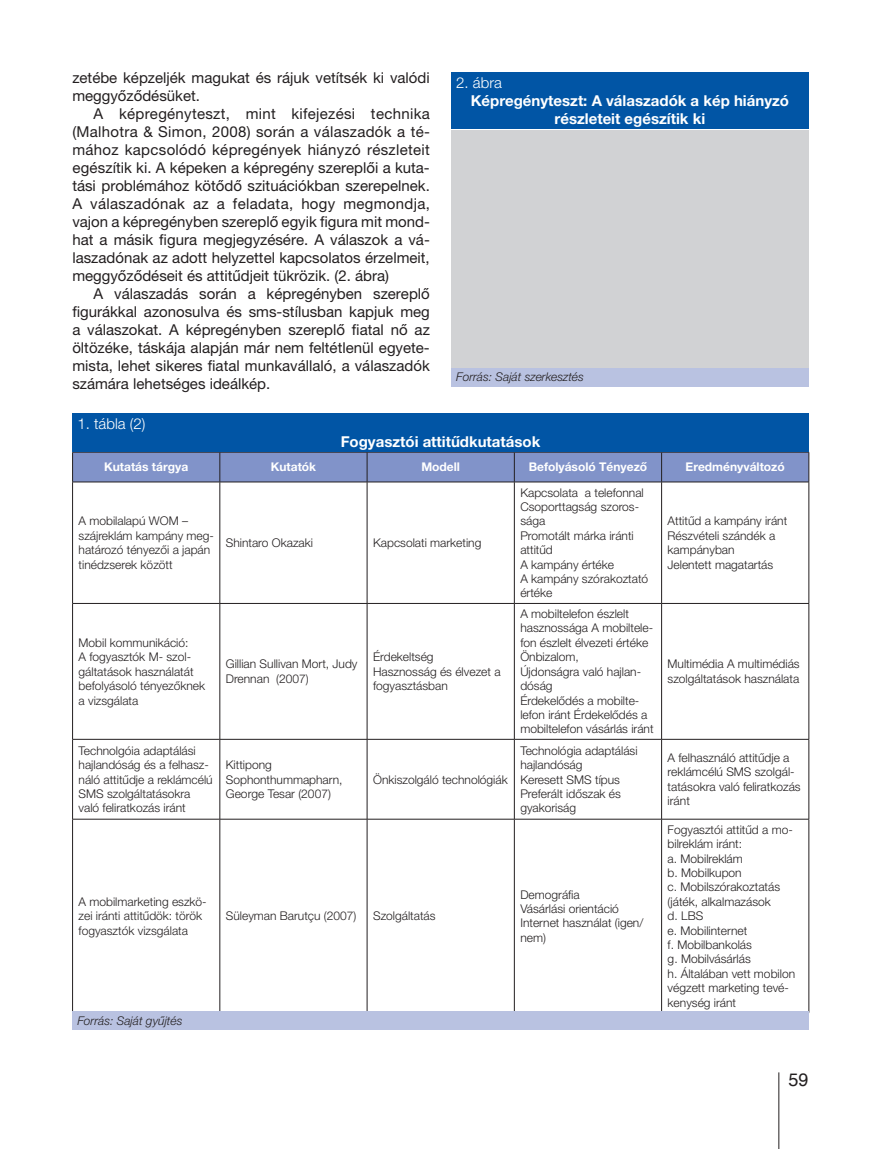
<style>
.page{position:relative;width:881px;height:1149px;background:#fff}
.page>*{position:absolute;margin:0;border:0;box-sizing:border-box;transform-origin:0 0}
.t1{font:18px "Helvetica";color:#231f20}
.t2{font:15px/18px "Helvetica Neue LT Pro";color:#231f20;text-align:justify}
.t3{font:700 15px/18px "Helvetica Neue LT Pro";color:#fff;text-align:center}
.t4{font:300 15px "Helvetica Neue LT Pro";color:#fff}
.t5{font:300 12px/14.4px "Helvetica Neue LT Pro";color:#231f20}
.t6{font:700 12px "Helvetica Neue LT Pro";color:#fff}
.t7{font:italic 300 12px "Helvetica Neue LT Pro";color:#231f20}
</style>
<div class="page">
<hr style="left:778px;top:1071px;width:1px;height:77px;background:#231f20">
<div style="left:72px;top:452px;width:737px;height:30px;background:#8193c9"></div>
<hr style="left:72px;top:481px;width:148px;height:1px;background:#231f20">
<hr style="left:72px;top:482px;width:1px;height:121px;background:#231f20">
<hr style="left:220px;top:481px;width:147px;height:1px;background:#231f20">
<hr style="left:219px;top:482px;width:1px;height:121px;background:#231f20">
<hr style="left:367px;top:481px;width:147px;height:1px;background:#231f20">
<hr style="left:366px;top:482px;width:1px;height:121px;background:#231f20">
<hr style="left:514px;top:481px;width:147px;height:1px;background:#231f20">
<hr style="left:514px;top:482px;width:1px;height:121px;background:#231f20">
<hr style="left:661px;top:481px;width:147px;height:1px;background:#231f20">
<hr style="left:661px;top:482px;width:1px;height:121px;background:#231f20">
<hr style="left:808px;top:482px;width:1px;height:121px;background:#231f20">
<hr style="left:72px;top:603px;width:148px;height:1px;background:#231f20">
<hr style="left:72px;top:603px;width:1px;height:135px;background:#231f20">
<hr style="left:220px;top:603px;width:147px;height:1px;background:#231f20">
<hr style="left:219px;top:603px;width:1px;height:135px;background:#231f20">
<hr style="left:367px;top:603px;width:147px;height:1px;background:#231f20">
<hr style="left:366px;top:603px;width:1px;height:135px;background:#231f20">
<hr style="left:514px;top:603px;width:147px;height:1px;background:#231f20">
<hr style="left:514px;top:603px;width:1px;height:135px;background:#231f20">
<hr style="left:661px;top:603px;width:147px;height:1px;background:#231f20">
<hr style="left:661px;top:603px;width:1px;height:135px;background:#231f20">
<hr style="left:808px;top:603px;width:1px;height:135px;background:#231f20">
<hr style="left:72px;top:738px;width:148px;height:1px;background:#231f20">
<hr style="left:72px;top:739px;width:1px;height:79px;background:#231f20">
<hr style="left:220px;top:738px;width:147px;height:1px;background:#231f20">
<hr style="left:219px;top:739px;width:1px;height:79px;background:#231f20">
<hr style="left:367px;top:738px;width:147px;height:1px;background:#231f20">
<hr style="left:366px;top:739px;width:1px;height:79px;background:#231f20">
<hr style="left:514px;top:738px;width:147px;height:1px;background:#231f20">
<hr style="left:514px;top:739px;width:1px;height:79px;background:#231f20">
<hr style="left:661px;top:738px;width:147px;height:1px;background:#231f20">
<hr style="left:661px;top:739px;width:1px;height:79px;background:#231f20">
<hr style="left:808px;top:739px;width:1px;height:79px;background:#231f20">
<hr style="left:72px;top:818px;width:148px;height:1px;background:#231f20">
<hr style="left:72px;top:819px;width:1px;height:193px;background:#231f20">
<hr style="left:220px;top:818px;width:147px;height:1px;background:#231f20">
<hr style="left:219px;top:819px;width:1px;height:193px;background:#231f20">
<hr style="left:367px;top:818px;width:147px;height:1px;background:#231f20">
<hr style="left:366px;top:819px;width:1px;height:193px;background:#231f20">
<hr style="left:514px;top:818px;width:147px;height:1px;background:#231f20">
<hr style="left:514px;top:819px;width:1px;height:193px;background:#231f20">
<hr style="left:661px;top:818px;width:147px;height:1px;background:#231f20">
<hr style="left:661px;top:819px;width:1px;height:193px;background:#231f20">
<hr style="left:808px;top:819px;width:1px;height:193px;background:#231f20">
<div style="left:72px;top:1010px;width:736px;height:19px;background:#b9c2e1"></div>
<div style="left:72px;top:413px;width:736px;height:39px;background:#0155a5"></div>
<div style="left:451px;top:72px;width:357px;height:57px;background:#0155a5"></div>
<div style="left:451px;top:130px;width:357px;height:237px;background:#d1d2d4"></div>
<div style="left:451px;top:367px;width:357px;height:19px;background:#b9c2e1"></div>
<p class="t2" style="left:72px;top:68px;width:359px">zetébe képzeljék magukat és rájuk vetítsék ki valódi meggyőződésüket.</p>
<p class="t2" style="left:72px;top:104px;width:359px;text-indent:21px">A képregényteszt, mint kifejezési technika (Malhotra &amp; Simon, 2008) során a válaszadók a té&shy;mához kapcsolódó képregények hiányzó részleteit egészítik ki. A képeken a képregény szereplői a kuta&shy;tási problémához kötődő szituációkban szerepelnek.<br>A válaszadónak az a feladata, hogy megmondja, vajon a képregényben szereplő egyik figura mit mond&shy;hat a másik figura megjegyzésére. A válaszok a vá&shy;laszadónak az adott helyzettel kapcsolatos érzelmeit, meggyőződéseit és attitűdjeit tükrözik. (2. ábra)</p>
<p class="t2" style="left:72px;top:284px;width:359px;text-indent:21px">A válaszadás során a képregényben szereplő figurákkal azonosulva és sms-stílusban kapjuk meg a válaszokat. A képregényben szereplő fiatal nő az öltözéke, táskája alapján már nem feltétlenül egyete&shy;mista, lehet sikeres fiatal munkavállaló, a válaszadók számára lehetséges ideálkép.</p>
<p class="t4" style="left:77px;top:414px;width:69px">1. tábla (2)</p>
<p class="t4" style="left:456px;top:74px;width:47px">2. ábra</p>
<p class="t3" style="left:470px;top:91px;width:320px">Képregényteszt: A válaszadók a kép hiányzó részleteit egészítik ki</p>
<p class="t7" style="left:456px;top:370px;width:129px">Forrás: Saját szerkesztés</p>
<p class="t3" style="left:340px;top:432px;width:201px">Fogyasztói attitűdkutatások</p>
<p class="t6" style="left:104px;top:459px;width:86px">Kutatás tárgya</p>
<p class="t6" style="left:271px;top:459px;width:47px">Kutatók</p>
<p class="t6" style="left:421px;top:459px;width:40px">Modell</p>
<p class="t6" style="left:528px;top:459px;width:120px">Befolyásoló Tényező</p>
<p class="t6" style="left:685px;top:459px;width:101px">Eredményváltozó</p>
<p class="t5" style="left:79px;top:513px;width:137px">A mobilalapú WOM – szájreklám kampány meg&shy;határozó tényezői a japán tinédzserek között</p>
<p class="t5" style="left:79px;top:635px;width:128px">Mobil kommunikáció:<br>A fogyasztók M- szol&shy;gáltatások használatát befolyásoló tényezőknek a vizsgálata</p>
<p class="t5" style="left:79px;top:742px;width:136px">Technolgóia adaptálási hajlandóság és a felhasz&shy;náló attitűdje a reklámcélú<br>SMS szolgáltatásokra való feliratkozás iránt</p>
<p class="t5" style="left:79px;top:893px;width:130px">A mobilmarketing eszkö&shy;zei iránti attitűdök: török fogyasztók vizsgálata</p>
<p class="t7" style="left:77px;top:1012px;width:106px">Forrás: Saját gyűjtés</p>
<p class="t5" style="left:226px;top:535px;width:89px">Shintaro Okazaki</p>
<p class="t5" style="left:373px;top:535px;width:110px">Kapcsolati marketing</p>
<p class="t5" style="left:226px;top:656px;width:133px">Gillian Sullivan Mort, Judy<br>Drennan (2007)</p>
<p class="t5" style="left:373px;top:649px;width:129px">Érdekeltség<br>Hasznosság és élvezet a fogyasztásban</p>
<p class="t5" style="left:226px;top:757px;width:118px">Kittipong<br>Sophonthummapharn,<br>George Tesar (2007)</p>
<p class="t5" style="left:373px;top:771px;width:136px">Önkiszolgáló technológiák</p>
<p class="t5" style="left:226px;top:908px;width:132px">Süleyman Barutçu (2007)</p>
<p class="t5" style="left:373px;top:908px;width:64px">Szolgáltatás</p>
<p class="t5" style="left:520px;top:484px;width:129px">Kapcsolata a telefonnal<br>Csoporttagság szoros&shy;sága<br>Promotált márka iránti attitűd<br>A kampány értéke<br>A kampány szórakoztató értéke</p>
<p class="t5" style="left:520px;top:606px;width:135px">A mobiltelefon észlelt hasznossága A mobiltele&shy;fon észlelt élvezeti értéke<br>Önbizalom,<br>Újdonságra való hajlan&shy;dóság<br>Érdekelődés a mobilte&shy;lefon iránt Érdekelődés a mobiltelefon vásárlás iránt</p>
<p class="t5" style="left:667px;top:513px;width:121px">Attitűd a kampány iránt<br>Részvételi szándék a kampányban<br>Jelentett magatartás</p>
<p class="t5" style="left:667px;top:656px;width:133px">Multimédia A multimédiás szolgáltatások használata</p>
<p class="t5" style="left:520px;top:742px;width:119px">Technológia adaptálási hajlandóság<br>Keresett SMS típus<br>Preferált időszak és gyakoriság</p>
<p class="t5" style="left:667px;top:750px;width:134px">A felhasználó attitűdje a reklámcélú SMS szolgál&shy;tatásokra való feliratkozás iránt</p>
<p class="t5" style="left:520px;top:886px;width:124px">Demográfia<br>Vásárlási orientáció<br>Internet használat (igen/ nem)</p>
<p class="t5" style="left:667px;top:821px;width:129px">Fogyasztói attitűd a mo&shy;bilreklám iránt:<br>a. Mobilreklám<br>b. Mobilkupon<br>c. Mobilszórakoztatás (játék, alkalmazások<br>d. LBS<br>e. Mobilinternet<br>f. Mobilbankolás<br>g. Mobilvásárlás<br>h. Általában vett mobilon végzett marketing tevé&shy;kenység iránt</p>
<h1 class="t1" style="left:788px;top:1065px;width:22px">59</h1>
</div>
